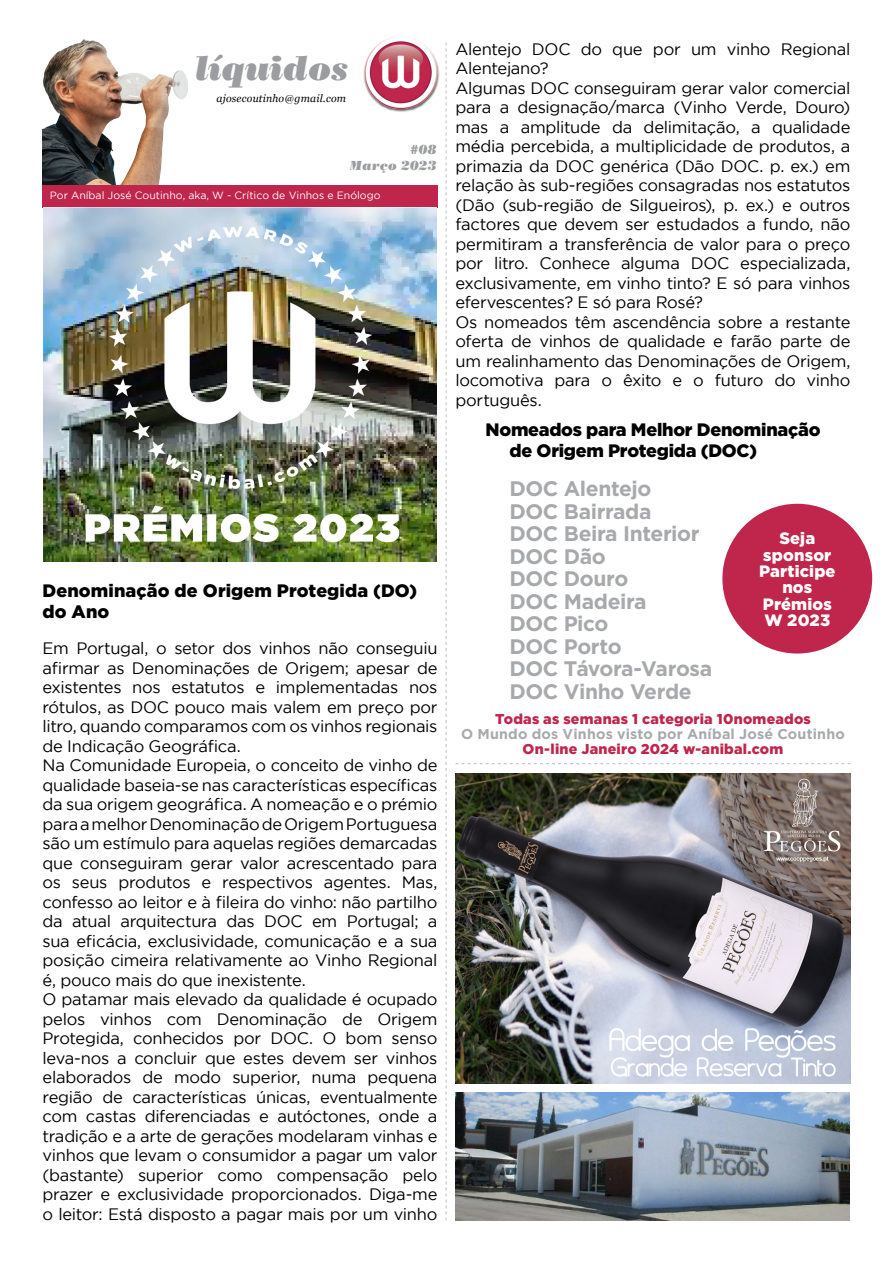
<style>
.page{position:relative;width:893px;height:1263px;background:#fff}
.page>*{position:absolute;margin:0;border:0;box-sizing:border-box;transform-origin:0 0}
.t1{font:italic 34.5px "Bodoni Poster";color:#9b9da0}
.t2{font:700 21px/22.5px "Gotham HTF";letter-spacing:-.02em;color:#a7a9ac}
.t3{font:900 18px/21px "Gotham HTF";letter-spacing:-.01em;color:#000}
.t4{font:16.5px/19.5px "Gotham";letter-spacing:-.015em;color:#000}
.t5{font:900 16.35px/16.4px "Gotham HTF";letter-spacing:.01em;color:#fff;text-align:center}
.t6{font:900 14.25px "Gotham HTF";letter-spacing:.015em;color:#c0254b}
.t7{font:700 14.25px "Gotham HTF";letter-spacing:.015em;color:#a7a9ac}
.t8{font:italic 13.2px/15.9px "Bodoni Poster";color:#9b9da0;text-align:right}
.t9{font:10.5px "Gotham";color:#fff}
.t10{font:italic 10.5px "Georgia";letter-spacing:.02em;color:#000}
</style>
<div class="page">
<svg style="left:446px;top:43px;width:1px;height:1177px"></svg>
<svg style="left:455px;top:763px;width:395px;height:1px"></svg>
<img style="left:42px;top:39px;width:146px;height:146px">
<div style="left:363px;top:37px;width:77px;height:76px;background:#000;opacity:.65"></div>
<img style="left:365px;top:37px;width:74px;height:74px">
<div style="left:42px;top:185px;width:395px;height:22px;background:#c0254b"></div>
<img style="left:44px;top:207px;width:392px;height:354px">
<img style="left:455px;top:773px;width:395px;height:310px">
<img style="left:455px;top:1093px;width:395px;height:127px">
<div style="left:722px;top:504px;width:150px;height:149px;background:#c0254b;border-radius:50%"></div>
<h1 class="t1" style="left:195px;top:48px;width:155px">líquidos</h1>
<p class="t10" style="left:217px;top:92px;width:131px">ajosecoutinho@gmail.com</p>
<p class="t8" style="left:350px;top:141px;width:88px">#08<br>Março 2023</p>
<p class="t9" style="left:50px;top:190px;width:332px">Por Aníbal José Coutinho, aka, W - Crítico de Vinhos e Enólogo</p>
<p class="t3" style="left:43px;top:580px;width:376px">Denominação de Origem Protegida (DO) do Ano</p>
<p class="t4" style="left:43px;top:638px;width:396px">Em Portugal, o setor dos vinhos não conseguiu afirmar as Denominações de Origem; apesar de existentes nos estatutos e implementadas nos rótulos, as DOC pouco mais valem em preço por litro, quando comparamos com os vinhos regionais de Indicação Geográfica.<br>Na Comunidade Europeia, o conceito de vinho de qualidade baseia-se nas características específicas da sua origem geográfica. A nomeação e o prémio para a melhor Denominação de Origem Portuguesa são um estímulo para aquelas regiões demarcadas que conseguiram gerar valor acrescentado para os seus produtos e respectivos agentes. Mas, confesso ao leitor e à fileira do vinho: não partilho da atual arquitectura das DOC em Portugal; a sua eficácia, exclusividade, comunicação e a sua posição cimeira relativamente ao Vinho Regional é, pouco mais do que inexistente.<br>O patamar mais elevado da qualidade é ocupado pelos vinhos com Denominação de Origem Protegida, conhecidos por DOC. O bom senso leva-nos a concluir que estes devem ser vinhos elaborados de modo superior, numa pequena região de características únicas, eventualmente com castas diferenciadas e autóctones, onde a tradição e a arte de gerações modelaram vinhas e vinhos que levam o consumidor a pagar um valor (bastante) superior como compensação pelo prazer e exclusividade proporcionados. Diga-me o leitor: Está disposto a pagar mais por um vinho</p>
<p class="t4" style="left:455px;top:39px;width:396px">Alentejo DOC do que por um vinho Regional Alentejano?<br>Algumas DOC conseguiram gerar valor comercial para a designação/marca (Vinho Verde, Douro) mas a amplitude da delimitação, a qualidade média percebida, a multiplicidade de produtos, a primazia da DOC genérica (Dão DOC. p. ex.) em relação às sub-regiões consagradas nos estatutos (Dão (sub-região de Silgueiros), p. ex.) e outros factores que devem ser estudados a fundo, não permitiram a transferência de valor para o preço por litro. Conhece alguma DOC especializada, exclusivamente, em vinho tinto? E só para vinhos efervescentes? E só para Rosé?<br>Os nomeados têm ascendência sobre a restante oferta de vinhos de qualidade e farão parte de um realinhamento das Denominações de Origem, locomotiva para o êxito e o futuro do vinho português.</p>
<p class="t3" style="left:509px;top:419px;width:312px;text-indent:-24px">Nomeados para Melhor Denominação de Origem Protegida (DOC)</p>
<p class="t2" style="left:509px;top:477px;width:204px">DOC Alentejo<br>DOC Bairrada<br>DOC Beira Interior<br>DOC Dão<br>DOC Douro<br>DOC Madeira<br>DOC Pico<br>DOC Porto<br>DOC Távora-Varosa<br>DOC Vinho Verde</p>
<p class="t6" style="left:495px;top:711px;width:317px">Todas as semanas 1 categoria 10nomeados</p>
<p class="t7" style="left:461px;top:726px;width:385px">O Mundo dos Vinhos visto por Aníbal José Coutinho</p>
<p class="t6" style="left:523px;top:741px;width:262px">On-line Janeiro 2024 w-anibal.com</p>
<p class="t5" style="left:759px;top:530px;width:78px">Seja sponsor<br>Participe nos<br>Prémios<br>W 2023</p>
</div>
